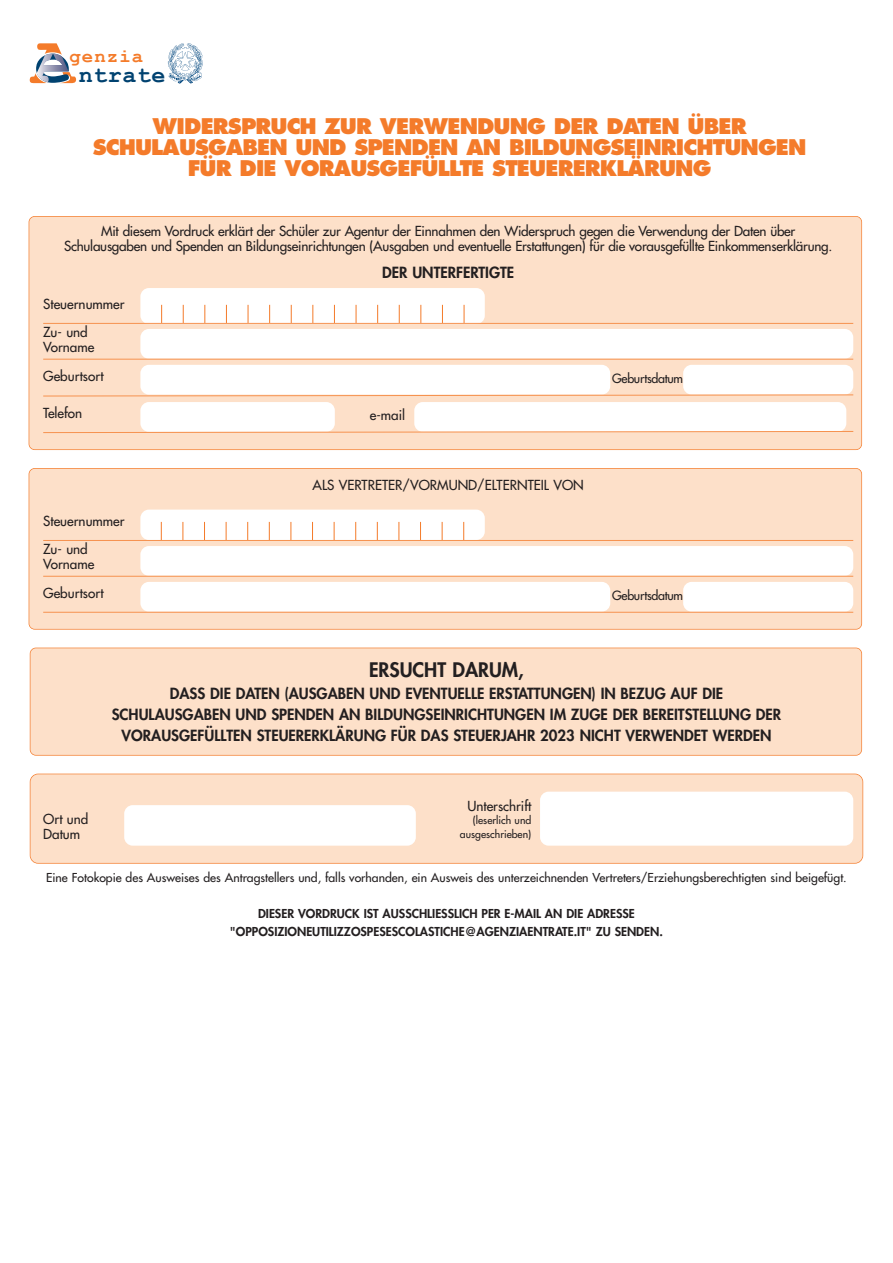
<style>
.page{position:relative;width:893px;height:1263px;background:#fff}
.page>*{position:absolute;margin:0;border:0;box-sizing:border-box;transform-origin:0 0}
.t1{font:700 23.25px "Courier New";letter-spacing:.025em;color:#004270}
.t2{font:800 21px "Futura";letter-spacing:-.04em;color:#f47b2a}
.t3{font:800 19.5px "Futura";color:#231f20}
.t4{font:700 18.9px "Courier New";letter-spacing:.06em;color:#f47b2a}
.t5{font:800 15px/21px "Futura";color:#231f20;text-align:center}
.t6{font:13.5px/15px "Futura";letter-spacing:-.015em;color:#231f20}
.t7{font:12.45px "Futura";letter-spacing:-.025em;color:#231f20}
.t8{font:12px "Futura";color:#231f20}
.t9{font:800 12px "Futura";color:#231f20}
.t10{font:10.5px/13.5px "Futura";color:#231f20;text-align:right}
</style>
<div class="page">
<div style="left:31px;top:774px;width:831px;height:89px;background:#fde0c9;border-radius:8px"></div>
<div style="left:30px;top:774px;width:833px;height:90px;border:2px solid #f47b2a;border-radius:8px"></div>
<div style="left:29px;top:217px;width:832px;height:232px;background:#fde0c9;border-radius:5px"></div>
<div style="left:29px;top:216px;width:833px;height:234px;border:2px solid #f47b2a;border-radius:6px"></div>
<div style="left:29px;top:469px;width:832px;height:160px;background:#fde0c9;border-radius:5px"></div>
<div style="left:29px;top:468px;width:833px;height:162px;border:2px solid #f47b2a;border-radius:6px"></div>
<div style="left:31px;top:648px;width:830px;height:107px;background:#fde0c9;border-radius:5px"></div>
<div style="left:30px;top:648px;width:832px;height:108px;border:2px solid #f47b2a;border-radius:6px"></div>
<div style="left:140px;top:288px;width:345px;height:36px;background:#fff;border-radius:9px"></div>
<svg style="left:312px;top:305px;width:1px;height:18px"></svg>
<svg style="left:334px;top:305px;width:1px;height:18px"></svg>
<svg style="left:356px;top:305px;width:1px;height:18px"></svg>
<svg style="left:377px;top:305px;width:1px;height:18px"></svg>
<svg style="left:399px;top:305px;width:1px;height:18px"></svg>
<svg style="left:420px;top:305px;width:1px;height:18px"></svg>
<svg style="left:442px;top:305px;width:1px;height:18px"></svg>
<svg style="left:464px;top:305px;width:1px;height:18px"></svg>
<svg style="left:291px;top:305px;width:1px;height:18px"></svg>
<svg style="left:269px;top:305px;width:1px;height:18px"></svg>
<svg style="left:248px;top:305px;width:1px;height:18px"></svg>
<svg style="left:226px;top:305px;width:1px;height:18px"></svg>
<svg style="left:204px;top:305px;width:1px;height:18px"></svg>
<svg style="left:183px;top:305px;width:1px;height:18px"></svg>
<svg style="left:161px;top:305px;width:1px;height:18px"></svg>
<hr style="left:43px;top:323px;width:810px;height:1px;background:#f6924f">
<div style="left:140px;top:329px;width:713px;height:30px;background:#fff;border-radius:9px"></div>
<hr style="left:43px;top:359px;width:810px;height:1px;background:#f6924f">
<div style="left:140px;top:365px;width:470px;height:30px;background:#fff;border-radius:9px"></div>
<div style="left:683px;top:365px;width:170px;height:30px;background:#fff;border-radius:9px"></div>
<div style="left:124px;top:805px;width:292px;height:41px;background:#fff;border-radius:9px"></div>
<div style="left:540px;top:792px;width:313px;height:54px;background:#fff;border-radius:9px"></div>
<div style="left:140px;top:510px;width:345px;height:30px;background:#fff;border-radius:9px"></div>
<svg style="left:312px;top:522px;width:1px;height:18px"></svg>
<svg style="left:334px;top:522px;width:1px;height:18px"></svg>
<svg style="left:355px;top:522px;width:1px;height:18px"></svg>
<svg style="left:377px;top:522px;width:1px;height:18px"></svg>
<svg style="left:399px;top:522px;width:1px;height:18px"></svg>
<svg style="left:420px;top:522px;width:1px;height:18px"></svg>
<svg style="left:442px;top:522px;width:1px;height:18px"></svg>
<svg style="left:463px;top:522px;width:1px;height:18px"></svg>
<svg style="left:291px;top:522px;width:1px;height:18px"></svg>
<svg style="left:269px;top:522px;width:1px;height:18px"></svg>
<svg style="left:247px;top:522px;width:1px;height:18px"></svg>
<svg style="left:226px;top:522px;width:1px;height:18px"></svg>
<svg style="left:204px;top:522px;width:1px;height:18px"></svg>
<svg style="left:183px;top:522px;width:1px;height:18px"></svg>
<svg style="left:161px;top:522px;width:1px;height:18px"></svg>
<hr style="left:43px;top:540px;width:810px;height:1px;background:#f6924f">
<div style="left:140px;top:546px;width:713px;height:30px;background:#fff;border-radius:9px"></div>
<hr style="left:43px;top:576px;width:810px;height:1px;background:#f6924f">
<div style="left:140px;top:582px;width:470px;height:30px;background:#fff;border-radius:9px"></div>
<div style="left:683px;top:582px;width:170px;height:30px;background:#fff;border-radius:9px"></div>
<hr style="left:43px;top:612px;width:810px;height:1px;background:#f6924f">
<svg style="left:168px;top:43px;width:35px;height:41px"></svg>
<svg style="left:30px;top:43px;width:46px;height:41px"></svg>
<svg style="left:43px;top:394px;width:811px;height:3px"></svg>
<div style="left:140px;top:402px;width:195px;height:30px;background:#fff;border-radius:9px"></div>
<div style="left:414px;top:402px;width:432px;height:30px;background:#fff;border-radius:9px"></div>
<svg style="left:43px;top:431px;width:811px;height:2px;background:#f9bc92"></svg>
<p class="t4" style="left:69px;top:47px;width:75px">genzia</p>
<p class="t1" style="left:79px;top:63px;width:88px">ntrate</p>
<p class="t2" style="left:153px;top:117px;width:595px">WIDERSPRUCH ZUR VERWENDUNG DER DATEN ÜBER</p>
<p class="t2" style="left:93px;top:138px;width:715px">SCHULAUSGABEN UND SPENDEN AN BILDUNGSEINRICHTUNGEN</p>
<p class="t2" style="left:188px;top:159px;width:525px">FÜR DIE VORAUSGEFÜLLTE STEUERERKLÄRUNG</p>
<p class="t6" style="left:101px;top:224px;width:696px">Mit diesem Vordruck erklärt der Schüler zur Agentur der Einnahmen den Widerspruch gegen die Verwendung der Daten über</p>
<p class="t6" style="left:64px;top:239px;width:770px">Schulausgaben und Spenden an Bildungseinrichtungen (Ausgaben und eventuelle Erstattungen) für die vorausgefüllte Einkommenserklärung.</p>
<p class="t6" style="left:43px;top:297px;width:83px">Steuernummer</p>
<p class="t6" style="left:43px;top:325px;width:53px">Zu- und<br>Vorname</p>
<p class="t6" style="left:43px;top:370px;width:62px">Geburtsort</p>
<p class="t5" style="left:382px;top:263px;width:133px">DER UNTERFERTIGTE</p>
<p class="t6" style="left:43px;top:407px;width:41px">Telefon</p>
<p class="t6" style="left:370px;top:408px;width:37px">e-mail</p>
<p class="t6" style="left:313px;top:478px;width:273px">ALS VERTRETER/VORMUND/ELTERNTEIL VON</p>
<p class="t7" style="left:612px;top:372px;width:73px">Geburtsdatum</p>
<p class="t6" style="left:43px;top:514px;width:83px">Steuernummer</p>
<p class="t6" style="left:43px;top:543px;width:53px">Zu- und<br>Vorname</p>
<p class="t6" style="left:43px;top:587px;width:62px">Geburtsort</p>
<p class="t7" style="left:612px;top:589px;width:73px">Geburtsdatum</p>
<p class="t6" style="left:43px;top:813px;width:47px">Ort und</p>
<p class="t6" style="left:43px;top:828px;width:38px">Datum</p>
<p class="t3" style="left:369px;top:660px;width:156px">ERSUCHT DARUM,</p>
<p class="t5" style="left:112px;top:684px;width:671px">DASS DIE DATEN (AUSGABEN UND EVENTUELLE ERSTATTUNGEN) IN BEZUG AUF DIE<br>SCHULAUSGABEN UND SPENDEN AN BILDUNGSEINRICHTUNGEN IM ZUGE DER BEREITSTELLUNG DER<br>VORAUSGEFÜLLTEN STEUERERKLÄRUNG FÜR DAS STEUERJAHR 2023 NICHT VERWENDET WERDEN</p>
<p class="t6" style="left:467px;top:799px;width:65px">Unterschrift</p>
<p class="t10" style="left:460px;top:814px;width:73px">(leserlich und ausgeschrieben)</p>
<p class="t8" style="left:46px;top:872px;width:802px">Eine Fotokopie des Ausweises des Antragstellers und, falls vorhanden, ein Ausweis des unterzeichnenden Vertreters/Erziehungsberechtigten sind beigefügt.</p>
<p class="t9" style="left:258px;top:908px;width:378px">DIESER VORDRUCK IST AUSSCHLIESSLICH PER E-MAIL AN DIE ADRESSE</p>
<p class="t9" style="left:230px;top:926px;width:434px">"OPPOSIZIONEUTILIZZOSPESESCOLASTICHE@AGENZIAENTRATE.IT" ZU SENDEN.</p>
</div>
